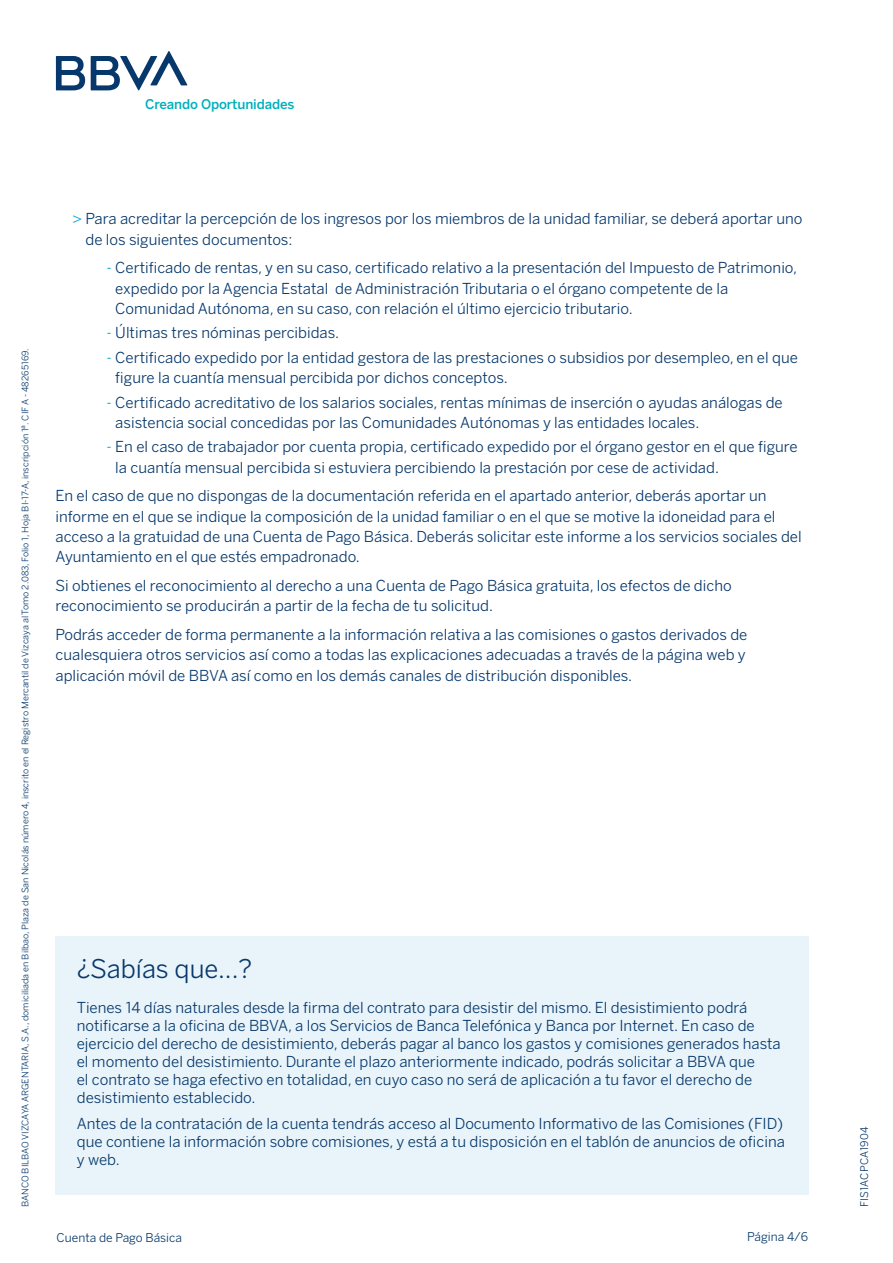
<style>
.page{position:relative;width:893px;height:1263px;background:#fff}
.page>*{position:absolute;margin:0;border:0;box-sizing:border-box;transform-origin:0 0}
.Titulares{font:25.5px "Benton Sans BBVA";color:#07386b}
.Texto_comun{font:15px/20.2px "Benton Sans BBVA";color:#07386b}
.t1{font:500 13.35px "Benton Sans BBVA";letter-spacing:-.01em;color:#00b0bc}
.t2{font:12px "Benton Sans BBVA";color:#07386b}
.t3{font:10.5px "Benton Sans BBVA";letter-spacing:.01em;color:#07386b}
.t4{font:9px "Benton Sans BBVA";color:#07386b}
.s1{color:#089fd6}
</style>
<div class="page">
<svg style="left:56px;top:56px;width:29px;height:34px"></svg>
<svg style="left:91px;top:51px;width:96px;height:40px"></svg>
<div style="left:56px;top:936px;width:753px;height:259px;background:#e8f4fa"></div>
<p class="t1" style="left:145px;top:96px;width:151px">Creando Oportunidades</p>
<p class="t4" style="left:20px;top:1207px;width:860px;rotate:-90deg">BANCO BILBAO VIZCAYA ARGENTARIA, S.A., domiciliada en Bilbao, Plaza de San Nicolás número 4, inscrito en el Registro Mercantil de Vizcaya al Tomo 2.083, Folio 1, Hoja BI-17-A, inscripción 1ª. CIF A - 48265169.</p>
<p class="Texto_comun" style="left:85px;top:209px;width:718px;text-indent:-13px"><span class="s1">&gt;</span> Para acreditar la percepción de los ingresos por los miembros de la unidad familiar, se deberá aportar uno de los siguientes documentos:</p>
<p class="Texto_comun" style="left:115px;top:258px;width:683px;text-indent:-9px"><span class="s1">-</span> Certificado de rentas, y en su caso, certificado relativo a la presentación del Impuesto de Patrimonio, expedido por la Agencia Estatal de Administración Tributaria o el órgano competente de la<br>Comunidad Autónoma, en su caso, con relación el último ejercicio tributario.</p>
<p class="Texto_comun" style="left:107px;top:323px;width:234px"><span class="s1">-</span> Últimas tres nóminas percibidas.</p>
<p class="Texto_comun" style="left:115px;top:347px;width:684px;text-indent:-9px"><span class="s1">-</span> Certificado expedido por la entidad gestora de las prestaciones o subsidios por desempleo, en el que figure la cuantía mensual percibida por dichos conceptos.</p>
<p class="Texto_comun" style="left:115px;top:392px;width:669px;text-indent:-9px"><span class="s1">-</span> Certificado acreditativo de los salarios sociales, rentas mínimas de inserción o ayudas análogas de asistencia social concedidas por las Comunidades Autónomas y las entidades locales.</p>
<p class="Texto_comun" style="left:115px;top:437px;width:684px;text-indent:-9px"><span class="s1">-</span> En el caso de trabajador por cuenta propia, certificado expedido por el órgano gestor en el que figure la cuantía mensual percibida si estuviera percibiendo la prestación por cese de actividad.</p>
<p class="Texto_comun" style="left:56px;top:486px;width:748px">En el caso de que no dispongas de la documentación referida en el apartado anterior, deberás aportar un informe en el que se indique la composición de la unidad familiar o en el que se motive la idoneidad para el acceso a la gratuidad de una Cuenta de Pago Básica. Deberás solicitar este informe a los servicios sociales del Ayuntamiento en el que estés empadronado.</p>
<p class="Texto_comun" style="left:56px;top:575px;width:678px">Si obtienes el reconocimiento al derecho a una Cuenta de Pago Básica gratuita, los efectos de dicho reconocimiento se producirán a partir de la fecha de tu solicitud.</p>
<p class="Texto_comun" style="left:56px;top:624px;width:693px;text-align:justify">Podrás acceder de forma permanente a la información relativa a las comisiones o gastos derivados de cualesquiera otros servicios así como a todas las explicaciones adecuadas a través de la página web y aplicación móvil de BBVA así como en los demás canales de distribución disponibles.</p>
<p class="Titulares" style="left:77px;top:953px;width:177px">¿Sabías que...?</p>
<p class="Texto_comun" style="left:77px;top:998px;width:705px;line-height:18px">Tienes 14 días naturales desde la firma del contrato para desistir del mismo. El desistimiento podrá notificarse a la oficina de BBVA, a los Servicios de Banca Telefónica y Banca por Internet. En caso de ejercicio del derecho de desistimiento, deberás pagar al banco los gastos y comisiones generados hasta el momento del desistimiento. Durante el plazo anteriormente indicado, podrás solicitar a BBVA que<br>el contrato se haga efectivo en totalidad, en cuyo caso no será de aplicación a tu favor el derecho de desistimiento establecido.</p>
<p class="Texto_comun" style="left:77px;top:1115px;width:710px;line-height:18px">Antes de la contratación de la cuenta tendrás acceso al Documento Informativo de las Comisiones (FID) que contiene la información sobre comisiones, y está a tu disposición en el tablón de anuncios de oficina y web.</p>
<p class="t2" style="left:57px;top:1231px;width:127px">Cuenta de Pago Básica</p>
<p class="t2" style="left:747px;top:1229px;width:62px">Página 4/6</p>
<p class="t3" style="left:858px;top:1207px;width:82px;rotate:-90deg">FIS1ACPCA1904</p>
</div>
